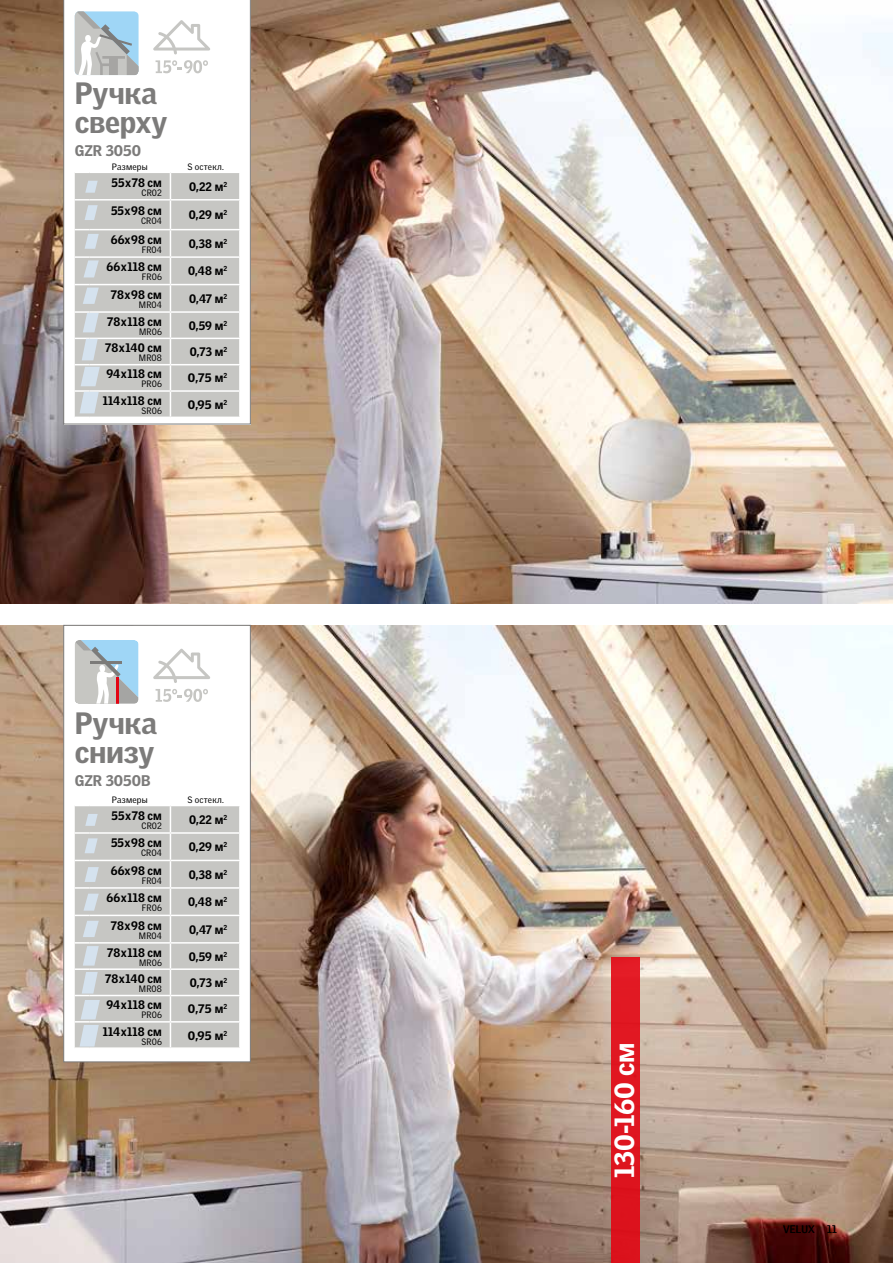
<style>
.page{position:relative;width:893px;height:1263px;background:#fff}
.page>*{position:absolute;margin:0;border:0;box-sizing:border-box;transform-origin:0 0}
.t1{font:900 30px/29.2px "Velux Gothic";letter-spacing:-.01em;color:#7c7b7a}
.t2{font:900 27px "Velux Gothic";letter-spacing:-.01em;color:#fff}
.t3{font:900 15px "Velux Gothic";letter-spacing:-.005em;color:#7c7b7a}
.t4{font:900 12px "Velux Gothic";letter-spacing:.01em;color:#000;scale:.95 1}
.t5{font:900 12px "Velux Gothic";letter-spacing:.01em;color:#000}
.t6{font:10.5px "Velux Gothic";letter-spacing:.015em;color:#000}
.t7{font:9px "Velux Gothic";letter-spacing:.015em;color:#000;scale:.95 1}
.t8{font:9px "Velux Gothic";letter-spacing:.015em;color:#000}
</style>
<div class="page">
<img style="left:0;top:625px;width:893px;height:638px">
<div style="left:611px;top:957px;width:28px;height:306px;background:#df1620"></div>
<div style="left:63px;top:625px;width:188px;height:437px;background:#fff;border:1px solid #7c7b7a"></div>
<svg style="left:75px;top:640px;width:64px;height:64px;background:#b8cad4"></svg>
<hr style="left:90px;top:661px;width:32px;height:2px;background:#7c7b79">
<hr style="left:117px;top:677px;width:2px;height:27px;background:#e30413">
<img style="left:0;top:0;width:893px;height:604px">
<svg style="left:63px;top:0;width:188px;height:424px"></svg>
<svg style="left:75px;top:11px;width:64px;height:64px;background:#b7c8d1"></svg>
<hr style="left:170px;top:172px;width:71px;height:1px;background:#fff">
<hr style="left:239px;top:173px;width:2px;height:26px;background:#fff">
<hr style="left:170px;top:199px;width:71px;height:2px;background:#fff">
<hr style="left:239px;top:201px;width:2px;height:28px;background:#fff">
<hr style="left:170px;top:229px;width:71px;height:1px;background:#fff">
<hr style="left:239px;top:230px;width:2px;height:26px;background:#fff">
<hr style="left:170px;top:256px;width:71px;height:2px;background:#fff">
<hr style="left:239px;top:258px;width:2px;height:26px;background:#fff">
<hr style="left:170px;top:284px;width:71px;height:1px;background:#fff">
<hr style="left:239px;top:285px;width:2px;height:26px;background:#fff">
<hr style="left:170px;top:311px;width:71px;height:2px;background:#fff">
<hr style="left:239px;top:313px;width:2px;height:25px;background:#fff">
<hr style="left:170px;top:338px;width:71px;height:1px;background:#fff">
<hr style="left:239px;top:339px;width:2px;height:25px;background:#fff">
<hr style="left:170px;top:364px;width:71px;height:1px;background:#fff">
<hr style="left:239px;top:365px;width:2px;height:25px;background:#fff">
<hr style="left:170px;top:390px;width:71px;height:2px;background:#fff">
<hr style="left:239px;top:392px;width:2px;height:25px;background:#fff">
<hr style="left:170px;top:417px;width:71px;height:1px;background:#fff">
<svg style="left:75px;top:172px;width:165px;height:246px;background:#cbccca"></svg>
<svg style="left:75px;top:806px;width:165px;height:242px;background:#c9cac8"></svg>
<svg style="left:156px;top:60px;width:52px;height:13px"></svg>
<svg style="left:153px;top:20px;width:57px;height:34px"></svg>
<svg style="left:156px;top:689px;width:52px;height:13px"></svg>
<svg style="left:153px;top:649px;width:57px;height:34px"></svg>
<h1 class="t1" style="left:75px;top:79px;width:94px">Ручка сверху</h1>
<p class="t3" style="left:75px;top:141px;width:68px">GZR 3050</p>
<p class="t4" style="left:112px;top:175px;width:54px">55 x 78 см</p>
<p class="t7" style="left:142px;top:187px;width:23px">CR02</p>
<p class="t8" style="left:112px;top:161px;width:38px">Размеры</p>
<p class="t8" style="left:187px;top:161px;width:38px">S остекл.</p>
<p class="t4" style="left:189px;top:179px;width:41px">0,22 м<sup>2</sup></p>
<p class="t4" style="left:111px;top:203px;width:55px">55 x 98 см</p>
<p class="t7" style="left:141px;top:216px;width:24px">CRO4</p>
<p class="t4" style="left:189px;top:207px;width:42px">0,29 м<sup>2</sup></p>
<p class="t4" style="left:111px;top:232px;width:55px">66x 98 см</p>
<p class="t7" style="left:142px;top:244px;width:23px">FR04</p>
<p class="t4" style="left:189px;top:236px;width:42px">0,38 м<sup>2</sup></p>
<p class="t4" style="left:106px;top:259px;width:60px">66 x 118 см</p>
<p class="t7" style="left:142px;top:272px;width:23px">FR06</p>
<p class="t4" style="left:188px;top:263px;width:43px">0,48 м<sup>2</sup></p>
<p class="t4" style="left:111px;top:287px;width:55px">78 x 98 см</p>
<p class="t7" style="left:139px;top:299px;width:26px">MR04</p>
<p class="t4" style="left:189px;top:291px;width:41px">0,47 м<sup>2</sup></p>
<p class="t4" style="left:107px;top:314px;width:59px">78 x 118 см</p>
<p class="t7" style="left:139px;top:326px;width:25px">MR06</p>
<p class="t4" style="left:189px;top:318px;width:42px">0,59 м<sup>2</sup></p>
<p class="t4" style="left:105px;top:340px;width:61px">78 x 140 см</p>
<p class="t7" style="left:139px;top:353px;width:26px">MR08</p>
<p class="t4" style="left:190px;top:344px;width:41px">0,73 м<sup>2</sup></p>
<p class="t4" style="left:106px;top:366px;width:60px">94 x 118 см</p>
<p class="t7" style="left:141px;top:379px;width:23px">PR06</p>
<p class="t5" style="left:188px;top:370px;width:41px">0,75 м<sup>2</sup></p>
<p class="t4" style="left:103px;top:393px;width:64px">114 x118 см</p>
<p class="t7" style="left:142px;top:405px;width:23px">SR06</p>
<p class="t5" style="left:188px;top:397px;width:41px">0,95 м<sup>2</sup></p>
<h1 class="t1" style="left:75px;top:708px;width:84px">Ручка снизу</h1>
<p class="t3" style="left:75px;top:771px;width:77px">GZR 3050B</p>
<p class="t4" style="left:112px;top:808px;width:54px">55 x 78 см</p>
<p class="t7" style="left:142px;top:820px;width:23px">CR02</p>
<p class="t8" style="left:112px;top:794px;width:38px">Размеры</p>
<p class="t8" style="left:187px;top:794px;width:38px">S остекл.</p>
<p class="t4" style="left:189px;top:812px;width:41px">0,22 м<sup>2</sup></p>
<p class="t4" style="left:111px;top:835px;width:55px">55 x 98 см</p>
<p class="t7" style="left:141px;top:848px;width:24px">CRO4</p>
<p class="t4" style="left:189px;top:839px;width:42px">0,29 м<sup>2</sup></p>
<p class="t4" style="left:111px;top:863px;width:55px">66x 98 см</p>
<p class="t7" style="left:142px;top:875px;width:23px">FR04</p>
<p class="t4" style="left:189px;top:867px;width:42px">0,38 м<sup>2</sup></p>
<p class="t4" style="left:106px;top:890px;width:60px">66 x 118 см</p>
<p class="t7" style="left:142px;top:903px;width:23px">FR06</p>
<p class="t4" style="left:188px;top:894px;width:43px">0,48 м<sup>2</sup></p>
<p class="t4" style="left:111px;top:918px;width:55px">78 x 98 см</p>
<p class="t7" style="left:139px;top:930px;width:26px">MR04</p>
<p class="t4" style="left:189px;top:922px;width:41px">0,47 м<sup>2</sup></p>
<p class="t4" style="left:107px;top:945px;width:59px">78 x 118 см</p>
<p class="t7" style="left:139px;top:957px;width:25px">MR06</p>
<p class="t4" style="left:189px;top:949px;width:42px">0,59 м<sup>2</sup></p>
<p class="t4" style="left:105px;top:971px;width:61px">78 x 140 см</p>
<p class="t7" style="left:139px;top:983px;width:26px">MR08</p>
<p class="t4" style="left:190px;top:975px;width:41px">0,73 м<sup>2</sup></p>
<p class="t4" style="left:106px;top:997px;width:60px">94 x 118 см</p>
<p class="t7" style="left:141px;top:1010px;width:23px">PR06</p>
<p class="t5" style="left:188px;top:1001px;width:41px">0,75 м<sup>2</sup></p>
<p class="t4" style="left:103px;top:1024px;width:64px">114 x118 см</p>
<p class="t7" style="left:142px;top:1036px;width:23px">SR06</p>
<p class="t5" style="left:188px;top:1027px;width:41px">0,95 м<sup>2</sup></p>
<h2 class="t2" style="left:607px;top:1178px;width:137px;rotate:-90deg">130-160 см</h2>
<p class="t6" style="left:783px;top:1223px;width:55px">VELUX 11</p>
</div>
